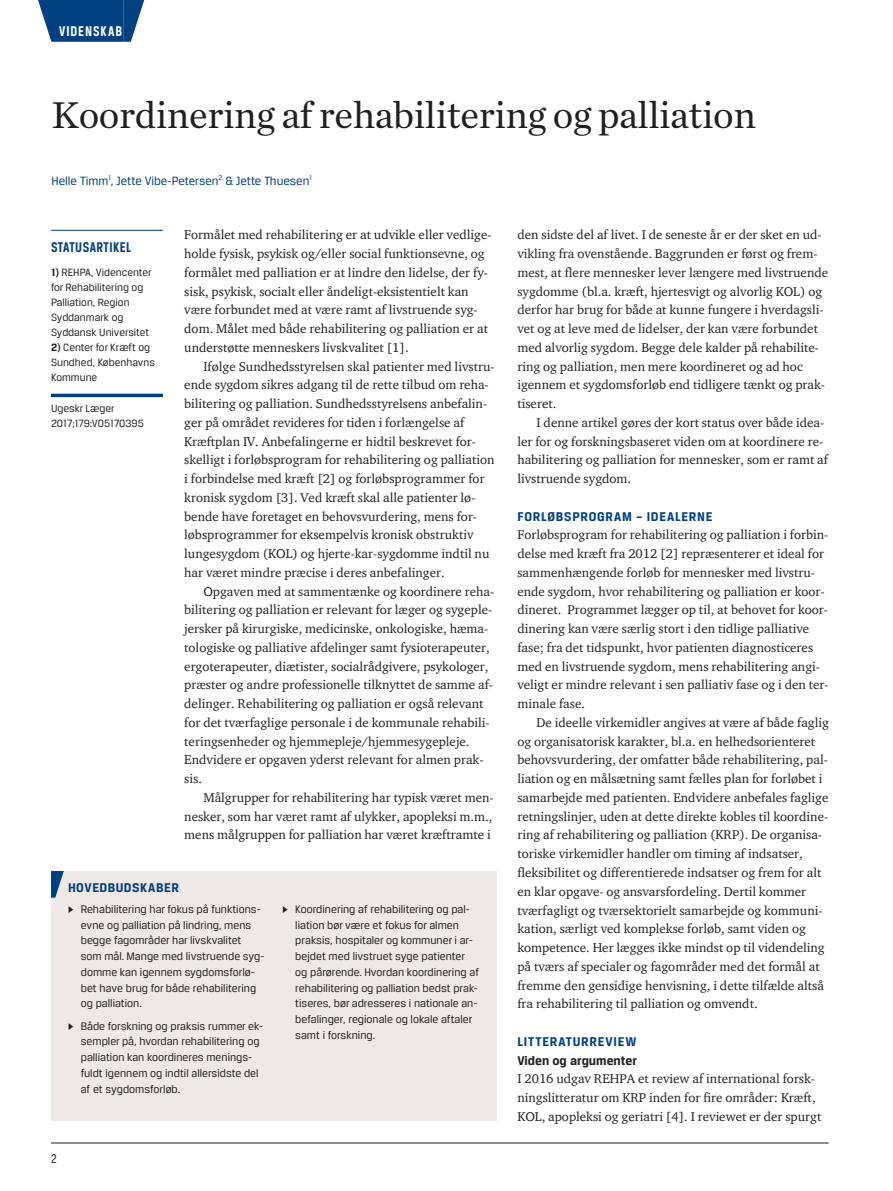
<style>
.page{position:relative;width:893px;height:1191px;background:#fff}
.page>*{position:absolute;margin:0;border:0;box-sizing:border-box;transform-origin:0 0}
.t1{font:39px "Chronicle Text G1";letter-spacing:-.01em;color:#231f20}
.t2{font:700 15px "Breuer Condensed";letter-spacing:.03em;color:#014081}
.t3{font:700 15px "Breuer Condensed";letter-spacing:.065em;color:#fff}
.t4{font:700 13.5px "Breuer Text";letter-spacing:.05em;color:#014081}
.t5{font:700 13.5px "Breuer Text";color:#231f20}
.t6{font:13.5px "Breuer Condensed";color:#231f20}
.t7{font:13.05px/18.8px "ITC Charter Com";color:#231f20}
.t8{font:12.75px "Breuer Text";color:#014081}
.t9{font:11.7px/15.8px "Breuer Text";color:#231f20}
.t10{font:11.25px/15px "Breuer Text";color:#231f20}
.s1{font-weight:700}
.s2{font-family:"Greta Text"}
</style>
<div class="page">
<hr style="left:51px;top:1142px;width:778px;height:1px;background:#231f20">
<div style="left:59px;top:0;width:64px;height:42px;background:#014081"></div>
<svg style="left:38px;top:0;width:21px;height:42px"></svg>
<svg style="left:123px;top:0;width:21px;height:42px"></svg>
<hr style="left:51px;top:230px;width:112px;height:1px;background:#014081">
<hr style="left:51px;top:394px;width:112px;height:3px;background:#014081">
<div style="left:51px;top:871px;width:445px;height:249px;background:#eee9e6"></div>
<svg style="left:51px;top:871px;width:13px;height:26px"></svg>
<p class="t3" style="left:59px;top:23px;width:65px">VIDENSKAB</p>
<h1 class="t1" style="left:52px;top:86px;width:706px">Koordinering af rehabilitering og palliation</h1>
<p class="t8" style="left:52px;top:173px;width:262px">Helle Timm<sup>1</sup>, Jette Vibe-Petersen<sup>2</sup> &amp; Jette Thuesen<sup>1</sup></p>
<p class="t2" style="left:51px;top:239px;width:82px">STATUSARTIKEL</p>
<p class="t10" style="left:51px;top:264px;width:102px"><span class="s1">1)</span> REHPA, Videncenter for Rehabilitering og<br>Palliation, Region<br>Syddanmark og<br>Syddansk Universitet</p>
<p class="t10" style="left:51px;top:339px;width:105px"><span class="s1">2)</span> Center for Kræft og<br>Sundhed, Københavns<br>Kommune</p>
<p class="t10" style="left:51px;top:401px;width:94px">Ugeskr Læger<br>2017;179:V05170395</p>
<p class="t7" style="left:184px;top:225px;width:309px">Formålet med rehabilitering er at udvikle eller vedlige&shy;holde fysisk, psykisk og/eller social funktionsevne, og formålet med palliation er at lindre den lidelse, der fy&shy;sisk, psykisk, socialt eller åndeligt-eksistentielt kan være forbundet med at være ramt af livstruende syg&shy;dom. Målet med både rehabilitering og palliation er at understøtte menneskers livskvalitet [1].</p>
<p class="t7" style="left:184px;top:356px;width:312px;text-indent:19px">Ifølge Sundhedsstyrelsen skal patienter med livstru&shy;ende sygdom sikres adgang til de rette tilbud om reha&shy;bilitering og palliation. Sundhedsstyrelsens anbefalin&shy;ger på området revideres for tiden i forlængelse af Kræftplan IV. Anbefalingerne er hidtil beskrevet for&shy;skelligt i forløbsprogram for rehabilitering og palliation i forbindelse med kræft [2] og forløbsprogrammer for kronisk sygdom [3]. Ved kræft skal alle patienter lø&shy;bende have foretaget en behovsvurdering, mens for&shy;løbsprogrammer for eksempelvis kronisk obstruktiv lungesygdom (KOL) og hjerte-kar-sygdomme indtil nu har været mindre præcise i deres anbefalinger.</p>
<p class="t7" style="left:184px;top:581px;width:312px;text-indent:19px">Opgaven med at sammentænke og koordinere reha&shy;bilitering og palliation er relevant for læger og sygeple&shy;jersker på kirurgiske, medicinske, onkologiske, hæma&shy;tologiske og palliative afdelinger samt fysioterapeuter, ergoterapeuter, diætister, socialrådgivere, psykologer, præster og andre professionelle tilknyttet de samme af&shy;delinger. Rehabilitering og palliation er også relevant for det tværfaglige personale i de kommunale rehabili&shy;teringsenheder og hjemmepleje/hjemmesygepleje.<br>Endvidere er opgaven yderst relevant for almen prak&shy;sis.</p>
<p class="t7" style="left:184px;top:788px;width:311px;text-align:justify;text-indent:19px">Målgrupper for rehabilitering har typisk været men&shy;nesker, som har været ramt af ulykker, apopleksi m.m., mens målgruppen for palliation har været kræftramte i</p>
<p class="t4" style="left:68px;top:880px;width:112px">HOVEDBUDSKABER</p>
<p class="t9" style="left:81px;top:901px;width:185px;text-indent:-13px"><span class="s2">▶</span> Rehabilitering har fokus på funktions&shy;evne og palliation på lindring, mens begge fagområder har livskvalitet som mål. Mange med livstruende syg&shy;domme kan igennem sygdomsforlø&shy;bet have brug for både rehabilitering og palliation.</p>
<p class="t9" style="left:81px;top:1017px;width:184px;text-indent:-13px"><span class="s2">▶</span> Både forskning og praksis rummer ek&shy;sempler på, hvordan rehabilitering og palliation kan koordineres menings&shy;fuldt igennem og indtil allersidste del af et sygdomsforløb.</p>
<p class="t9" style="left:295px;top:901px;width:185px;text-indent:-13px"><span class="s2">▶</span> Koordinering af rehabilitering og pal&shy;liation bør være et fokus for almen praksis, hospitaler og kommuner i ar&shy;bejdet med livstruet syge patienter og pårørende. Hvordan koordinering af rehabilitering og palliation bedst prak&shy;tiseres, bør adresseres i nationale an&shy;befalinger, regionale og lokale aftaler samt i forskning.</p>
<p class="t6" style="left:51px;top:1150px;width:7px">2</p>
<p class="t7" style="left:517px;top:225px;width:312px">den sidste del af livet. I de seneste år er der sket en ud&shy;vikling fra ovenstående. Baggrunden er først og frem&shy;mest, at flere mennesker lever længere med livstruende sygdomme (bl.a. kræft, hjertesvigt og alvorlig KOL) og derfor har brug for både at kunne fungere i hverdagsli&shy;vet og at leve med de lidelser, der kan være forbundet med alvorlig sygdom. Begge dele kalder på rehabilite&shy;ring og palliation, men mere koordineret og ad hoc igennem et sygdomsforløb end tidligere tænkt og prak&shy;tiseret.</p>
<p class="t7" style="left:517px;top:413px;width:312px;text-indent:19px">I denne artikel gøres der kort status over både idea&shy;ler for og forskningsbaseret viden om at koordinere re&shy;habilitering og palliation for mennesker, som er ramt af livstruende sygdom.</p>
<p class="t4" style="left:517px;top:508px;width:197px">FORLØBSPROGRAM – IDEALERNE</p>
<p class="t7" style="left:517px;top:525px;width:313px">Forløbsprogram for rehabilitering og palliation i forbin&shy;delse med kræft fra 2012 [2] repræsenterer et ideal for sammenhængende forløb for mennesker med livstru&shy;ende sygdom, hvor rehabilitering og palliation er koor&shy;dineret. Programmet lægger op til, at behovet for koor&shy;dinering kan være særlig stort i den tidlige palliative fase; fra det tidspunkt, hvor patienten diagnosticeres med en livstruende sygdom, mens rehabilitering angi&shy;veligt er mindre relevant i sen palliativ fase og i den ter&shy;minale fase.</p>
<p class="t7" style="left:517px;top:713px;width:313px;text-indent:19px">De ideelle virkemidler angives at være af både faglig og organisatorisk karakter, bl.a. en helhedsorienteret behovsvurdering, der omfatter både rehabilitering, pal&shy;liation og en målsætning samt fælles plan for forløbet i samarbejde med patienten. Endvidere anbefales faglige retningslinjer, uden at dette direkte kobles til koordine&shy;ring af rehabilitering og palliation (KRP). De organisa&shy;toriske virkemidler handler om timing af indsatser, fleksibilitet og differentierede indsatser og frem for alt en klar opgave- og ansvarsfordeling. Dertil kommer tværfagligt og tværsektorielt samarbejde og kommuni&shy;kation, særligt ved komplekse forløb, samt viden og kompetence. Her lægges ikke mindst op til videndeling på tværs af specialer og fagområder med det formål at fremme den gensidige henvisning, i dette tilfælde altså fra rehabilitering til palliation og omvendt.</p>
<p class="t4" style="left:517px;top:1033px;width:121px">LITTERATURREVIEW</p>
<p class="t5" style="left:517px;top:1052px;width:121px">Viden og argumenter</p>
<p class="t7" style="left:517px;top:1069px;width:306px">I 2016 udgav REHPA et review af international forsk&shy;ningslitteratur om KRP inden for fire områder: Kræft,<br>KOL, apopleksi og geriatri [4]. I reviewet er der spurgt</p>
</div>
